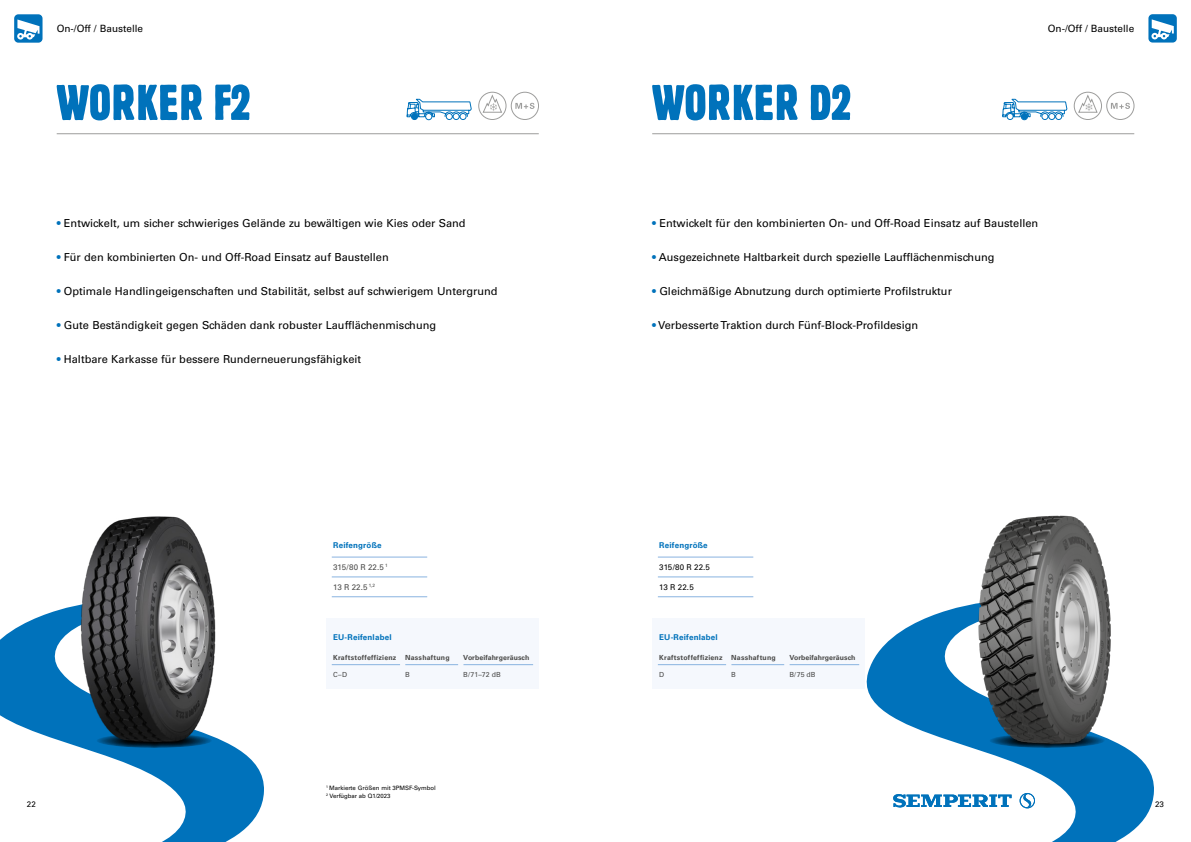
<style>
.page{position:relative;width:1191px;height:842px;background:#fff}
.page>*{position:absolute;margin:0;border:0;box-sizing:border-box;transform-origin:0 0}
.Headline_Inhaltsverz{font:50px "Block BE Extra Cn";letter-spacing:.02em;color:#0072bb}
.Texte_Reifeneigensch{font:11px "Univers LT Std";color:#000}
.Header-Pagination-L{font:10px "Univers LT Std";color:#000}
.Header-Pagination-R{font:10px "Univers LT Std";color:#000}
.Header_Pagination_Ma{font:700 8px "Univers LT Std";letter-spacing:.02em;color:#0072bb}
.Table-text_6_5pt{font:8px "Univers LT Std";letter-spacing:.005em;color:#4a4a49}
.Table-text_6_5pt-2{font:8px "Univers LT Std";letter-spacing:.005em;color:#000}
.Texte_Reifeneigensch-2{font:8px "Univers LT Std";color:#000}
.Table-text_6_5pt-3{font:700 7px "Univers LT Std";letter-spacing:.025em;color:#4a4a49}
.Table-text_6_5pt-4{font:700 7px "Univers LT Std";letter-spacing:.005em;color:#4a4a49}
.Table-text_6_5pt-5{font:7px "Univers LT Std";letter-spacing:.01em;color:#4a4a49}
.Fußnote_7pt{font:6px "Univers LT Std";color:#000}
.s1{color:#0072bb}
</style>
<div class="page">
<svg style="left:866px;top:603px;width:288px;height:239px"></svg>
<svg style="left:0;top:610px;width:229px;height:232px"></svg>
<hr style="left:57px;top:133px;width:482px;height:1px;background:#9d9d9c">
<hr style="left:652px;top:133px;width:482px;height:1px;background:#9d9d9c">
<svg style="left:893px;top:793px;width:118px;height:15px"></svg>
<svg style="left:1019px;top:793px;width:16px;height:15px"></svg>
<div style="left:14px;top:14px;width:29px;height:29px;background:#0072bb;border-radius:4px"></div>
<svg style="left:17px;top:33px;width:7px;height:7px"></svg>
<svg style="left:26px;top:33px;width:7px;height:7px"></svg>
<svg style="left:17px;top:19px;width:23px;height:18px"></svg>
<svg style="left:1148px;top:14px;width:28px;height:29px"></svg>
<svg style="left:1151px;top:19px;width:22px;height:18px"></svg>
<svg style="left:406px;top:99px;width:66px;height:21px"></svg>
<div style="left:411px;top:114px;width:7px;height:6px;background:#0072bb;border-radius:50%"></div>
<svg style="left:1002px;top:99px;width:65px;height:21px"></svg>
<svg style="left:332px;top:576px;width:95px;height:22px"></svg>
<hr style="left:332px;top:557px;width:95px;height:1px;background:#89b3e0">
<hr style="left:332px;top:577px;width:95px;height:1px;background:#89b3e0">
<hr style="left:332px;top:596px;width:95px;height:1px;background:#89b3e0">
<svg style="left:658px;top:576px;width:95px;height:22px"></svg>
<hr style="left:658px;top:557px;width:95px;height:1px;background:#89b3e0">
<hr style="left:658px;top:577px;width:95px;height:1px;background:#89b3e0">
<hr style="left:658px;top:596px;width:95px;height:1px;background:#89b3e0">
<div style="left:1074px;top:92px;width:27px;height:28px;border:1px solid #9d9d9c;border-radius:50%"></div>
<svg style="left:1078px;top:94px;width:19px;height:19px"></svg>
<div style="left:1106px;top:92px;width:28px;height:28px;border:1px solid #9d9d9c;border-radius:50%"></div>
<svg style="left:1111px;top:103px;width:19px;height:6px"></svg>
<div style="left:478px;top:92px;width:28px;height:28px;border:1px solid #9d9d9c;border-radius:50%"></div>
<svg style="left:483px;top:94px;width:19px;height:19px"></svg>
<div style="left:511px;top:92px;width:28px;height:28px;border:1px solid #9d9d9c;border-radius:50%"></div>
<svg style="left:515px;top:103px;width:19px;height:6px"></svg>
<div style="left:326px;top:618px;width:213px;height:71px;background:#f5f8fd"></div>
<div style="left:652px;top:618px;width:213px;height:71px;background:#f5f8fd"></div>
<hr style="left:332px;top:664px;width:68px;height:1px;background:#89b3e0">
<hr style="left:405px;top:664px;width:53px;height:1px;background:#89b3e0">
<hr style="left:463px;top:664px;width:70px;height:1px;background:#89b3e0">
<hr style="left:658px;top:664px;width:68px;height:1px;background:#89b3e0">
<hr style="left:731px;top:664px;width:53px;height:1px;background:#89b3e0">
<hr style="left:789px;top:664px;width:70px;height:1px;background:#89b3e0">
<svg style="left:989px;top:733px;width:115px;height:15px"></svg>
<img style="left:976px;top:516px;width:137px;height:227px">
<img style="left:57px;top:516px;width:207px;height:324px">
<p class="Header-Pagination-L" style="left:57px;top:22px;width:88px">On-/Off / Baustelle</p>
<p class="Header-Pagination-R" style="left:1047px;top:22px;width:88px">On-/Off / Baustelle</p>
<p class="Headline_Inhaltsverz" style="left:57px;top:74px;width:195px">WORKER F2</p>
<p class="Headline_Inhaltsverz" style="left:652px;top:74px;width:200px">WORKER D2</p>
<p class="Texte_Reifeneigensch" style="left:57px;top:216px;width:410px"><span class="s1">•</span> Entwickelt, um sicher schwieriges Gelände zu bewältigen wie Kies oder Sand</p>
<p class="Texte_Reifeneigensch" style="left:57px;top:250px;width:334px"><span class="s1">•</span> Für den kombinierten On- und Off-Road Einsatz auf Baustellen</p>
<p class="Texte_Reifeneigensch" style="left:57px;top:284px;width:442px"><span class="s1">•</span> Optimale Handlingeigenschaften und Stabilität, selbst auf schwierigem Untergrund</p>
<p class="Texte_Reifeneigensch" style="left:57px;top:318px;width:381px"><span class="s1">•</span> Gute Beständigkeit gegen Schäden dank robuster Laufflächenmischung</p>
<p class="Texte_Reifeneigensch" style="left:57px;top:352px;width:306px"><span class="s1">•</span> Haltbare Karkasse für bessere Runderneuerungsfähigkeit</p>
<p class="Header_Pagination_Ma" style="left:333px;top:541px;width:50px">Reifengröße</p>
<p class="Table-text_6_5pt" style="left:333px;top:562px;width:56px">315/80 R 22.5 <sup>1</sup></p>
<p class="Table-text_6_5pt" style="left:333px;top:582px;width:43px">13 R 22.5 <sup>1,2</sup></p>
<p class="Header_Pagination_Ma" style="left:333px;top:632px;width:60px">EU-Reifenlabel</p>
<p class="Table-text_6_5pt-3" style="left:333px;top:654px;width:65px">Kraftstoffeffizienz</p>
<p class="Table-text_6_5pt-3" style="left:405px;top:654px;width:46px">Nasshaftung</p>
<p class="Table-text_6_5pt-4" style="left:463px;top:654px;width:68px">Vorbeifahrgeräusch</p>
<p class="Table-text_6_5pt-5" style="left:333px;top:671px;width:15px">C–D</p>
<p class="Table-text_6_5pt-5" style="left:405px;top:671px;width:6px">B</p>
<p class="Table-text_6_5pt-5" style="left:463px;top:671px;width:39px">B/71–72 dB</p>
<p class="Fußnote_7pt" style="left:326px;top:784px;width:111px"><sup>1</sup> Markierte Größen mit 3PMSF-Symbol</p>
<p class="Fußnote_7pt" style="left:326px;top:792px;width:66px"><sup>2</sup> Verfügbar ab Q1/2023</p>
<p class="Texte_Reifeneigensch" style="left:652px;top:216px;width:387px"><span class="s1">•</span> Entwickelt für den kombinierten On- und Off-Road Einsatz auf Baustellen</p>
<p class="Texte_Reifeneigensch" style="left:652px;top:250px;width:344px"><span class="s1">•</span> Ausgezeichnete Haltbarkeit durch spezielle Laufflächenmischung</p>
<p class="Texte_Reifeneigensch" style="left:652px;top:284px;width:301px"><span class="s1">•</span> Gleichmäßige Abnutzung durch optimierte Profilstruktur</p>
<p class="Texte_Reifeneigensch" style="left:652px;top:318px;width:268px"><span class="s1">•</span> Verbesserte Traktion durch Fünf-Block-Profildesign</p>
<p class="Header_Pagination_Ma" style="left:659px;top:541px;width:50px">Reifengröße</p>
<p class="Table-text_6_5pt-2" style="left:659px;top:562px;width:52px">315/80 R 22.5</p>
<p class="Table-text_6_5pt-2" style="left:659px;top:582px;width:36px">13 R 22.5</p>
<p class="Header_Pagination_Ma" style="left:659px;top:632px;width:60px">EU-Reifenlabel</p>
<p class="Table-text_6_5pt-3" style="left:659px;top:654px;width:65px">Kraftstoffeffizienz</p>
<p class="Table-text_6_5pt-3" style="left:731px;top:654px;width:46px">Nasshaftung</p>
<p class="Table-text_6_5pt-4" style="left:789px;top:654px;width:68px">Vorbeifahrgeräusch</p>
<p class="Table-text_6_5pt-5" style="left:659px;top:671px;width:7px">D</p>
<p class="Table-text_6_5pt-5" style="left:731px;top:671px;width:6px">B</p>
<p class="Table-text_6_5pt-5" style="left:789px;top:671px;width:28px">B/75 dB</p>
<p class="Texte_Reifeneigensch-2" style="left:27px;top:799px;width:10px">22</p>
<p class="Texte_Reifeneigensch-2" style="left:1155px;top:799px;width:10px">23</p>
</div>
